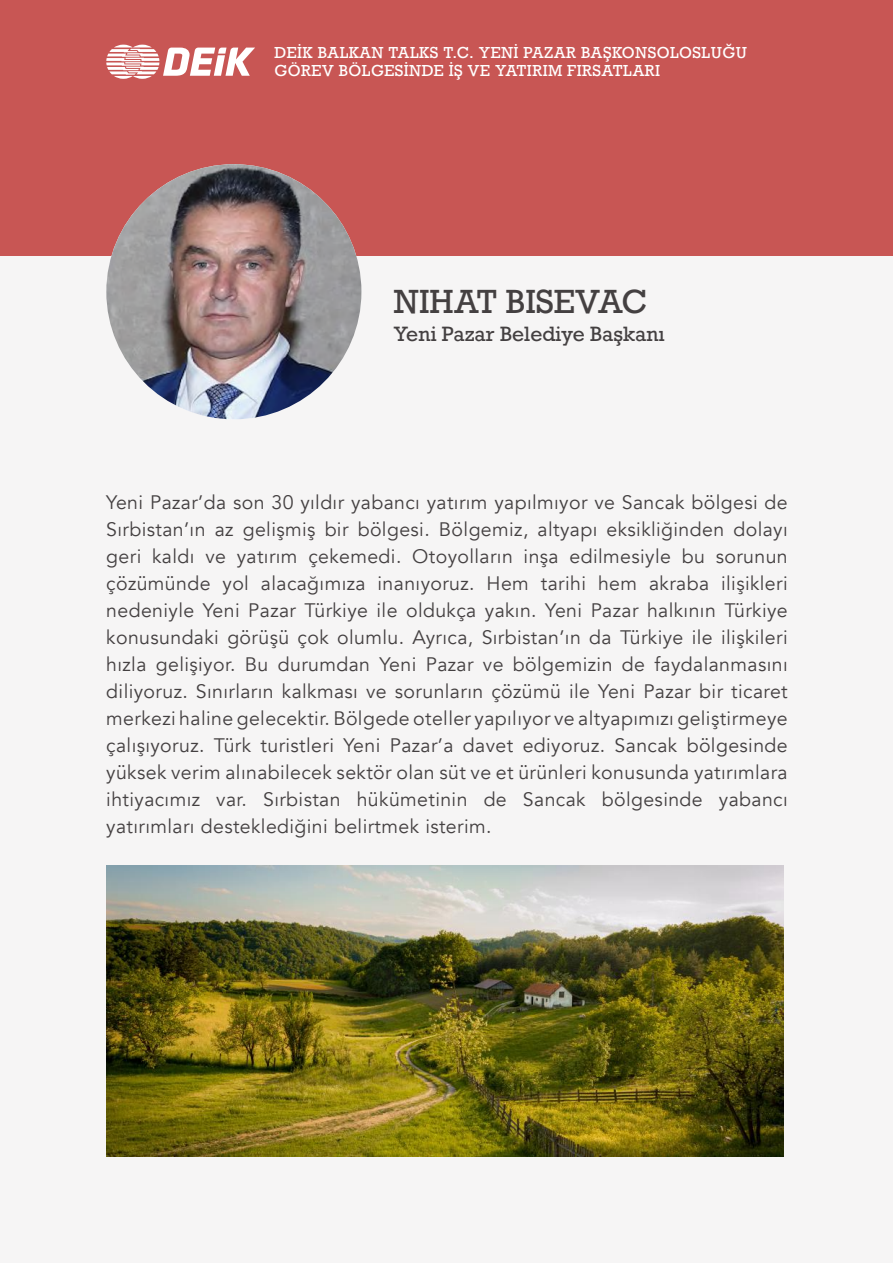
<style>
.page{position:relative;width:893px;height:1263px;background:#fff}
.page>*{position:absolute;margin:0;border:0;box-sizing:border-box;transform-origin:0 0}
.t1{font:31.5px "Rockwell";color:#444041}
.t2{font:19.5px/27px "Avenir";letter-spacing:.02em;color:#444041;text-align:justify}
.t3{font:19.5px "Rockwell";color:#444041}
.t4{font:15px/18px "Rockwell";letter-spacing:.025em;color:#fff}
</style>
<div class="page">
<div style="left:0;top:213px;width:893px;height:1050px;background:#f6f5f5"></div>
<div style="left:0;top:0;width:893px;height:255px;background:#c85654"></div>
<svg style="left:106px;top:45px;width:149px;height:34px"></svg>
<img style="left:106px;top:164px;width:255px;height:255px;border-radius:128px">
<img style="left:106px;top:865px;width:677px;height:292px">
<p class="t4" style="left:275px;top:44px;width:474px">DEİK BALKAN TALKS T.C. YENİ PAZAR BAŞKONSOLOSLUĞU<br>GÖREV BÖLGESİNDE İŞ VE YATIRIM FIRSATLARI</p>
<h1 class="t1" style="left:393px;top:282px;width:256px">NIHAT BISEVAC</h1>
<p class="t3" style="left:393px;top:322px;width:273px">Yeni Pazar Belediye Başkanı</p>
<p class="t2" style="left:106px;top:489px;width:683px">Yeni Pazar’da son 30 yıldır yabancı yatırım yapılmıyor ve Sancak bölgesi de Sırbistan’ın az gelişmiş bir bölgesi. Bölgemiz, altyapı eksikliğinden dolayı geri kaldı ve yatırım çekemedi. Otoyolların inşa edilmesiyle bu sorunun çözümünde yol alacağımıza inanıyoruz. Hem tarihi hem akraba ilişikleri nedeniyle Yeni Pazar Türkiye ile oldukça yakın. Yeni Pazar halkının Türkiye konusundaki görüşü çok olumlu. Ayrıca, Sırbistan’ın da Türkiye ile ilişkileri hızla gelişiyor. Bu durumdan Yeni Pazar ve bölgemizin de faydalanmasını diliyoruz. Sınırların kalkması ve sorunların çözümü ile Yeni Pazar bir ticaret merkezi haline gelecektir. Bölgede oteller yapılıyor ve altyapımızı geliştirmeye çalışıyoruz. Türk turistleri Yeni Pazar’a davet ediyoruz. Sancak bölgesinde yüksek verim alınabilecek sektör olan süt ve et ürünleri konusunda yatırımlara ihtiyacımız var. Sırbistan hükümetinin de Sancak bölgesinde yabancı yatırımları desteklediğini belirtmek isterim.</p>
</div>
